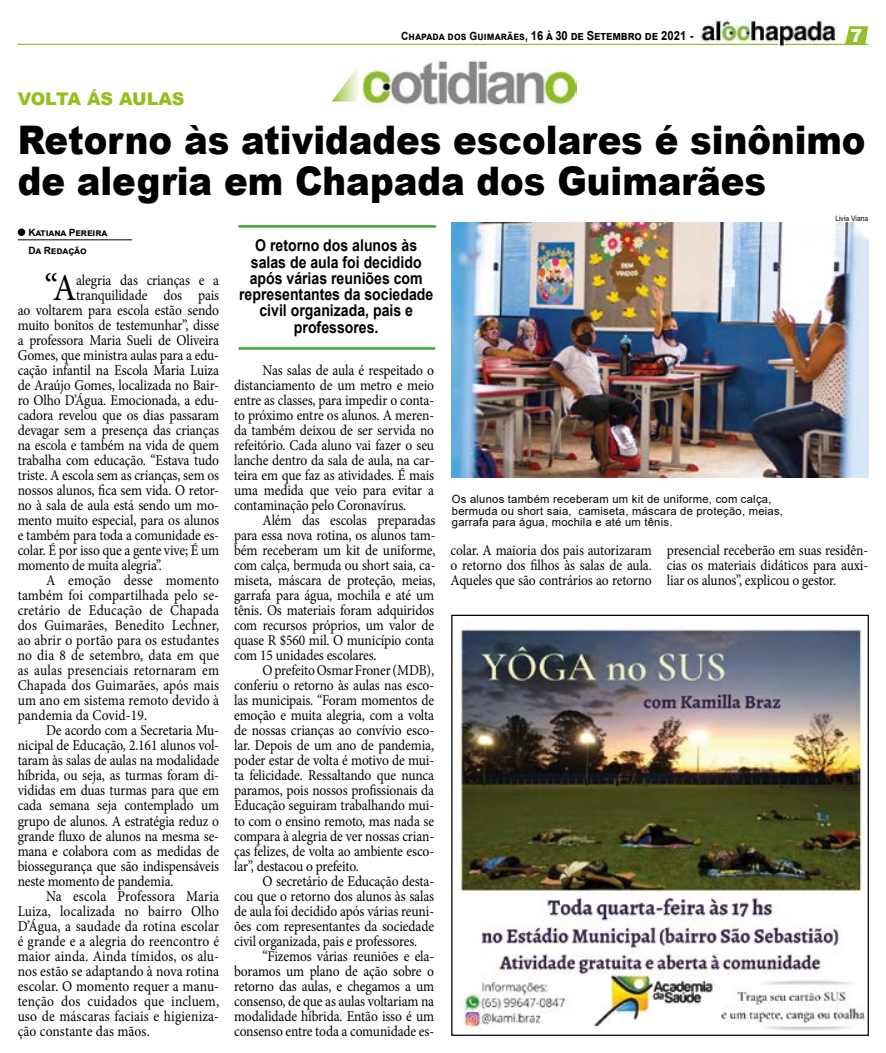
<style>
.page{position:relative;width:886px;height:1053px;background:#fff}
.page>*{position:absolute;margin:0;border:0;box-sizing:border-box;transform-origin:0 0}
.t1{font:900 39.38px/41.2px "Arial";color:#000;scale:.9 1}
.t2{font:38.12px "Minion Pro";color:#000;scale:.9 1}
.t3{font:900 18px "Arial";color:#fff}
.t4{font:900 17.5px "Arial";color:#95bf1f}
.t5{font:700 16.25px/16.2px "Arial";color:#000;text-align:center;scale:.87 1}
.t6{font:15px/15px "Minion Pro";letter-spacing:-.01em;color:#000;text-align:justify;scale:.9 1}
.t7{font:15px "Minion Pro";letter-spacing:.01em;color:#000;scale:.9 1}
.t8{font:700 12.5px "Arial";letter-spacing:-.01em;color:#000;scale:.9 1}
.t9{font:11.25px/11.2px "Arial";letter-spacing:.02em;color:#000}
.t10{font:700 10px/18px "Arial";letter-spacing:-.01em;color:#000}
.t11{font:7.5px "Arial";color:#000;scale:.9 1}
.s1{font-size:11.25px}
</style>
<div class="page">
<svg style="left:332px;top:67px;width:26px;height:34px"></svg>
<img style="left:363px;top:60px;width:214px;height:46px">
<img style="left:701px;top:18px;width:137px;height:29px">
<hr style="left:18px;top:44px;width:760px;height:1px;background:#94bf2c">
<hr style="left:785px;top:44px;width:83px;height:1px;background:#94bf2c">
<svg style="left:844px;top:26px;width:24px;height:18px"></svg>
<hr style="left:238px;top:225px;width:198px;height:3px;background:#3fa535">
<hr style="left:238px;top:347px;width:197px;height:2px;background:#3fa535">
<div style="left:18px;top:228px;width:7px;height:8px;background:#000;border-radius:50%"></div>
<hr style="left:18px;top:239px;width:114px;height:1px;background:#000">
<img style="left:452px;top:223px;width:416px;height:255px">
<img style="left:453px;top:623px;width:413px;height:406px">
<p class="t8" style="left:401px;top:26px;width:326px"><span class="s1">Chapada dos Guimarães,</span> 16 à 30 de Setembro de 2021 -</p>
<p class="t3" style="left:850px;top:23px;width:14px">7</p>
<p class="t4" style="left:18px;top:86px;width:168px">VOLTA ÁS AULAS</p>
<h1 class="t1" style="left:18px;top:118px;width:943px">Retorno às atividades escolares é sinônimo de alegria em Chapada dos Guimarães</h1>
<p class="t10" style="left:28px;top:224px;width:80px">Katiana Pereira<br>Da Redação</p>
<h2 class="t2" style="left:45px;top:262px;width:37px">“A</h2>
<p class="t6" style="left:76px;top:273px;width:160px">alegria das crianças e a</p>
<p class="t11" style="left:835px;top:213px;width:38px">Livia Viana</p>
<p class="t5" style="left:239px;top:238px;width:225px">O retorno dos alunos às salas de aula foi decidido após várias reuniões com representantes da sociedade civil organizada, pais e professores.</p>
<p class="t6" style="left:76px;top:288px;width:160px">tranquilidade dos pais</p>
<p class="t6" style="left:18px;top:303px;width:225px">ao voltarem para escola estão sendo</p>
<p class="t6" style="left:18px;top:318px;width:225px">muito bonitos de testemunhar”, disse</p>
<p class="t6" style="left:18px;top:333px;width:225px">a professora Maria Sueli de Oliveira</p>
<p class="t6" style="left:18px;top:348px;width:225px">Gomes, que ministra aulas para a edu-</p>
<p class="t6" style="left:18px;top:363px;width:225px">cação infantil na Escola Maria Luiza</p>
<p class="t6" style="left:18px;top:378px;width:225px">de Araújo Gomes, localizada no Bair-</p>
<p class="t6" style="left:18px;top:393px;width:225px">ro Olho D’Água. Emocionada, a edu-</p>
<p class="t6" style="left:18px;top:408px;width:225px">cadora revelou que os dias passaram</p>
<p class="t6" style="left:18px;top:423px;width:225px">devagar sem a presença das crianças</p>
<p class="t6" style="left:18px;top:438px;width:225px">na escola e também na vida de quem</p>
<p class="t6" style="left:18px;top:453px;width:225px">trabalha com educação. “Estava tudo</p>
<p class="t6" style="left:18px;top:468px;width:225px">triste. A escola sem as crianças, sem os</p>
<p class="t6" style="left:18px;top:483px;width:225px">nossos alunos, fica sem vida. O retor-</p>
<p class="t6" style="left:18px;top:498px;width:225px">no à sala de aula está sendo um mo-</p>
<p class="t6" style="left:18px;top:513px;width:225px">mento muito especial, para os alunos</p>
<p class="t6" style="left:18px;top:528px;width:225px">e também para toda a comunidade es-</p>
<p class="t6" style="left:18px;top:543px;width:225px">colar. É por isso que a gente vive; É um</p>
<p class="t6" style="left:18px;top:558px;width:162px">momento de muita alegria”.</p>
<p class="t7" style="left:46px;top:570px;width:194px">A emoção desse momento</p>
<p class="t7" style="left:18px;top:585px;width:225px">também foi compartilhada pelo se-</p>
<p class="t7" style="left:18px;top:600px;width:225px">cretário de Educação de Chapada</p>
<p class="t7" style="left:18px;top:615px;width:225px">dos Guimarães, Benedito Lechner,</p>
<p class="t7" style="left:18px;top:630px;width:225px">ao abrir o portão para os estudantes</p>
<p class="t7" style="left:18px;top:645px;width:225px">no dia 8 de setembro, data em que</p>
<p class="t6" style="left:18px;top:663px;width:225px">as aulas presenciais retornaram em</p>
<p class="t7" style="left:18px;top:675px;width:225px">Chapada dos Guimarães, após mais</p>
<p class="t7" style="left:18px;top:690px;width:225px">um ano em sistema remoto devido à</p>
<p class="t7" style="left:18px;top:705px;width:145px">pandemia da Covid-19.</p>
<p class="t6" style="left:46px;top:723px;width:194px">De acordo com a Secretaria Mu-</p>
<p class="t6" style="left:18px;top:738px;width:225px">nicipal de Educação, 2.161 alunos vol-</p>
<p class="t6" style="left:18px;top:753px;width:225px">taram às salas de aulas na modalidade</p>
<p class="t6" style="left:18px;top:768px;width:225px">híbrida, ou seja, as turmas foram di-</p>
<p class="t6" style="left:18px;top:783px;width:225px">vididas em duas turmas para que em</p>
<p class="t6" style="left:18px;top:798px;width:225px">cada semana seja contemplado um</p>
<p class="t6" style="left:18px;top:813px;width:225px">grupo de alunos. A estratégia reduz o</p>
<p class="t6" style="left:18px;top:828px;width:225px">grande fluxo de alunos na mesma se-</p>
<p class="t6" style="left:18px;top:843px;width:225px">mana e colabora com as medidas de</p>
<p class="t6" style="left:18px;top:858px;width:225px">biossegurança que são indispensáveis</p>
<p class="t6" style="left:18px;top:873px;width:175px">neste momento de pandemia.</p>
<p class="t6" style="left:46px;top:888px;width:194px">Na escola Professora Maria</p>
<p class="t7" style="left:18px;top:900px;width:225px">Luiza, localizada no bairro Olho</p>
<p class="t7" style="left:18px;top:915px;width:225px">D’Água, a saudade da rotina escolar</p>
<p class="t7" style="left:18px;top:930px;width:225px">é grande e a alegria do reencontro é</p>
<p class="t7" style="left:18px;top:945px;width:225px">maior ainda. Ainda tímidos, os alu-</p>
<p class="t7" style="left:18px;top:960px;width:225px">nos estão se adaptando à nova rotina</p>
<p class="t6" style="left:18px;top:978px;width:225px">escolar. O momento requer a manu-</p>
<p class="t7" style="left:18px;top:990px;width:225px">tenção dos cuidados que incluem,</p>
<p class="t7" style="left:18px;top:1005px;width:225px">uso de máscaras faciais e higieniza-</p>
<p class="t6" style="left:18px;top:1023px;width:148px">ção constante das mãos.</p>
<p class="t6" style="left:234px;top:363px;width:224px;text-indent:28px">Nas salas de aula é respeitado o distanciamento de um metro e meio entre as classes, para impedir o conta&shy;to próximo entre os alunos. A meren&shy;da também deixou de ser servida no refeitório. Cada aluno vai fazer o seu lanche dentro da sala de aula, na car&shy;teira em que faz as atividades. É mais uma medida que veio para evitar a contaminação pelo Coronavírus.</p>
<p class="t6" style="left:234px;top:513px;width:225px;text-indent:28px">Além das escolas preparadas para essa nova rotina, os alunos tam&shy;bém receberam um kit de uniforme, com calça, bermuda ou short saia, ca&shy;miseta, máscara de proteção, meias, garrafa para água, mochila e até um tênis. Os materiais foram adquiridos com recursos próprios, um valor de quase R $560 mil. O município conta com 15 unidades escolares.</p>
<p class="t6" style="left:234px;top:663px;width:224px;text-indent:28px">O prefeito Osmar Froner (MDB), conferiu o retorno às aulas nas esco&shy;las municipais. “Foram momentos de emoção e muita alegria, com a volta de nossas crianças ao convívio esco&shy;lar. Depois de um ano de pandemia, poder estar de volta é motivo de mui&shy;ta felicidade. Ressaltando que nunca paramos, pois nossos profissionais da Educação seguiram trabalhando mui&shy;to com o ensino remoto, mas nada se compara à alegria de ver nossas crian&shy;ças felizes, de volta ao ambiente esco&shy;lar”, destacou o prefeito.</p>
<p class="t6" style="left:234px;top:873px;width:224px;text-indent:28px">O secretário de Educação desta&shy;cou que o retorno dos alunos às salas de aula foi decidido após várias reuni&shy;ões com representantes da sociedade civil organizada, pais e professores.</p>
<p class="t6" style="left:234px;top:948px;width:224px;text-indent:28px">“Fizemos várias reuniões e ela&shy;boramos um plano de ação sobre o retorno das aulas, e chegamos a um consenso, de que as aulas voltariam na modalidade híbrida. Então isso é um consenso entre toda a comunidade es-</p>
<p class="t9" style="left:452px;top:494px;width:333px">Os alunos também receberam um kit de uniforme, com calça, bermuda ou short saia, camiseta, máscara de proteção, meias, garrafa para água, mochila e até um tênis.</p>
<p class="t6" style="left:450px;top:543px;width:225px">colar. A maioria dos pais autorizaram o retorno dos filhos às salas de aula.<br>Aqueles que são contrários ao retorno</p>
<p class="t6" style="left:667px;top:543px;width:225px">presencial receberão em suas residên&shy;cias os materiais didáticos para auxi&shy;liar os alunos”, explicou o gestor.</p>
</div>
